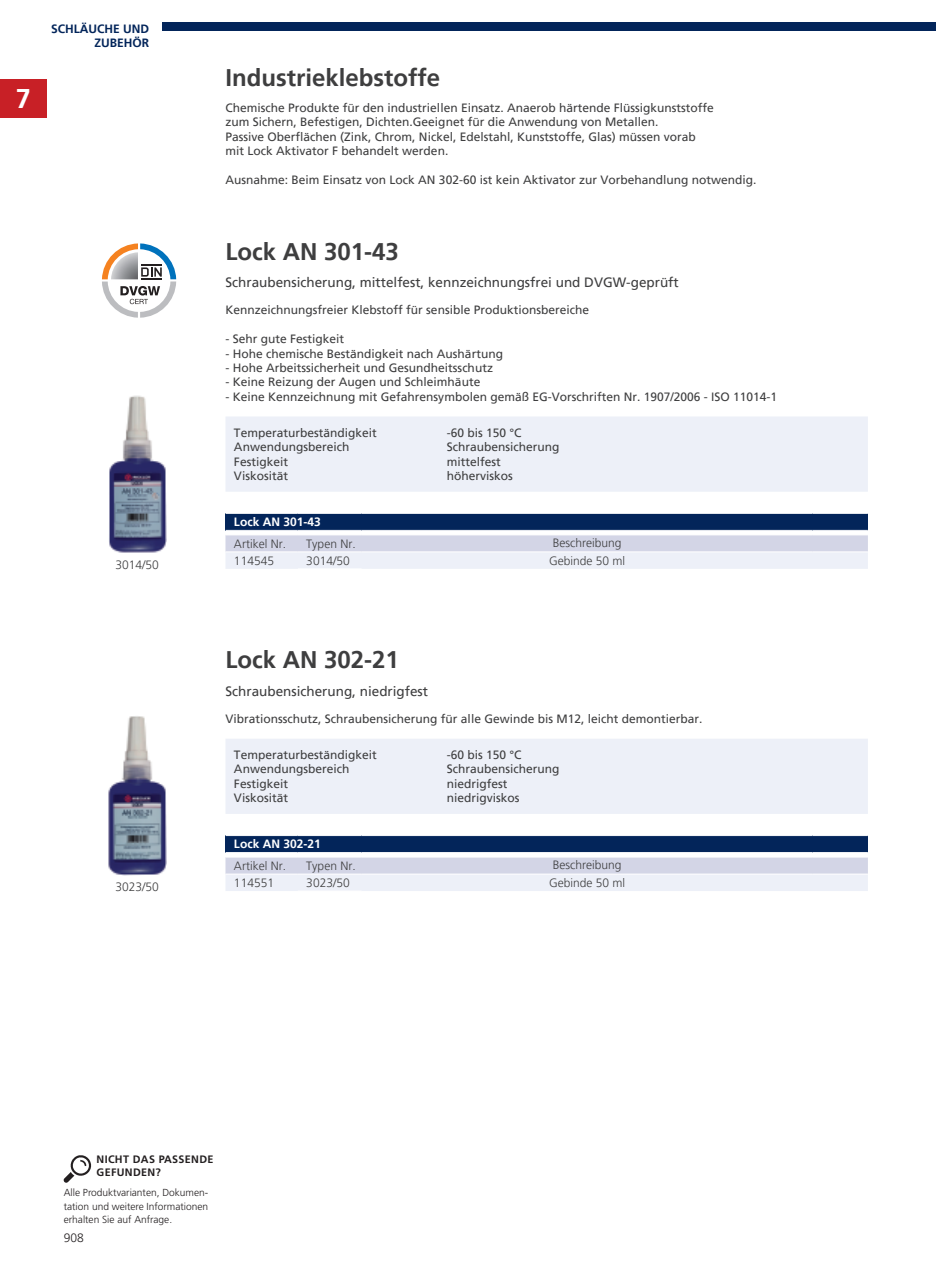
<style>
.page{position:relative;width:936px;height:1263px;background:#fff}
.page>*{position:absolute;margin:0;border:0;box-sizing:border-box;transform-origin:0 0}
.t1{font:700 27px "Frutiger LT Pro";color:#fff}
.a_Produktname{font:700 24px "Frutiger LT Pro";color:#3e3e3f}
.a_detailProduktname{font:13.5px "Frutiger LT Pro";color:#3e3e3f}
.a_Produktbeschreibun{font:12px/14.4px "Frutiger LT Pro";color:#3e3e3f}
.a_produkteigenshafte{font:12px "Frutiger LT Pro";color:#3e3e3f}
.a_spaltenüberschrift{font:300 12px "Frutiger LT Pro";color:#3e3e3f}
.a_ArtikelTabellendat{font:300 12px "Frutiger LT Pro";color:#3e3e3f}
.a_tabellenüberschrif{font:700 12px "Frutiger LT Pro";color:#fff}
.a_ArtikleTabellenDat{font:300 12px "Frutiger LT Pro";color:#3e3e3f}
.t2{font:700 12px/14.4px "Frutiger LT Pro";color:#03255a;text-align:right}
.a_BildBeschreibung_Z{font:300 12px "Frutiger LT Pro";color:#3e3e3f}
.t3{font:300 12px "Frutiger LT Pro";color:#231f20}
.t4{font:700 10.8px/12.9px "Frutiger LT Std";letter-spacing:.03em;color:#231f20}
.t5{font:300 10.2px/13.5px "Frutiger LT Std";color:#231f20;text-align:justify}
</style>
<div class="page">
<div style="left:162px;top:23px;width:773px;height:8px;background:#03255a"></div>
<div style="left:0;top:80px;width:47px;height:38px;background:#c82026"></div>
<img style="left:63px;top:1155px;width:29px;height:28px">
<div style="left:226px;top:417px;width:641px;height:75px;background:#edf0f8"></div>
<div style="left:225px;top:513px;width:642px;height:17px;background:#03255a"></div>
<svg style="left:225px;top:535px;width:642px;height:34px;background:#e1e3ef"></svg>
<hr style="left:225px;top:513px;width:73px;height:1px;background:#fff">
<hr style="left:298px;top:513px;width:63px;height:1px;background:#fff">
<hr style="left:361px;top:513px;width:451px;height:1px;background:#fff">
<hr style="left:812px;top:513px;width:55px;height:1px;background:#fff">
<hr style="left:225px;top:551px;width:73px;height:1px;background:#fff">
<hr style="left:298px;top:551px;width:63px;height:1px;background:#fff">
<hr style="left:361px;top:551px;width:451px;height:1px;background:#fff">
<hr style="left:812px;top:551px;width:55px;height:1px;background:#fff">
<hr style="left:298px;top:568px;width:63px;height:1px;background:#fff">
<div style="left:226px;top:739px;width:641px;height:75px;background:#edf0f8"></div>
<div style="left:225px;top:835px;width:642px;height:17px;background:#03255a"></div>
<svg style="left:225px;top:858px;width:642px;height:33px;background:#e0e3ef"></svg>
<hr style="left:225px;top:835px;width:73px;height:1px;background:#fff">
<hr style="left:298px;top:835px;width:63px;height:1px;background:#fff">
<hr style="left:361px;top:835px;width:451px;height:1px;background:#fff">
<hr style="left:812px;top:835px;width:55px;height:1px;background:#fff">
<hr style="left:225px;top:874px;width:73px;height:1px;background:#fff">
<hr style="left:298px;top:874px;width:63px;height:1px;background:#fff">
<hr style="left:361px;top:874px;width:451px;height:1px;background:#fff">
<hr style="left:812px;top:874px;width:55px;height:1px;background:#fff">
<svg style="left:102px;top:243px;width:74px;height:75px"></svg>
<img style="left:109px;top:395px;width:57px;height:158px">
<img style="left:108px;top:716px;width:59px;height:159px">
<h1 class="t1" style="left:16px;top:83px;width:17px">7</h1>
<p class="t2" style="left:51px;top:21px;width:99px">SCHLÄUCHE UND<br>ZUBEHÖR</p>
<p class="a_BildBeschreibung_Z" style="left:115px;top:558px;width:45px">3014/50</p>
<p class="a_BildBeschreibung_Z" style="left:115px;top:880px;width:45px">3023/50</p>
<p class="a_Produktname" style="left:225px;top:63px;width:216px">Industrieklebstoffe</p>
<p class="a_Produktbeschreibun" style="left:225px;top:101px;width:490px">Chemische Produkte für den industriellen Einsatz. Anaerob härtende Flüssigkunststoffe zum Sichern, Befestigen, Dichten.Geeignet für die Anwendung von Metallen.<br>Passive Oberflächen (Zink, Chrom, Nickel, Edelstahl, Kunststoffe, Glas) müssen vorab mit Lock Aktivator F behandelt werden.</p>
<p class="a_Produktbeschreibun" style="left:225px;top:173px;width:532px">Ausnahme: Beim Einsatz von Lock AN 302-60 ist kein Aktivator zur Vorbehandlung notwendig.</p>
<p class="a_Produktname" style="left:225px;top:237px;width:175px">Lock AN 301-43</p>
<p class="a_detailProduktname" style="left:225px;top:275px;width:455px">Schraubensicherung, mittelfest, kennzeichnungsfrei und DVGW-geprüft</p>
<p class="a_Produktbeschreibun" style="left:225px;top:303px;width:365px">Kennzeichnungsfreier Klebstoff für sensible Produktionsbereiche</p>
<p class="a_Produktbeschreibun" style="left:225px;top:332px;width:120px">- Sehr gute Festigkeit</p>
<p class="a_Produktbeschreibun" style="left:225px;top:346px;width:279px">- Hohe chemische Beständigkeit nach Aushärtung</p>
<p class="a_Produktbeschreibun" style="left:225px;top:361px;width:269px">- Hohe Arbeitssicherheit und Gesundheitsschutz</p>
<p class="a_Produktbeschreibun" style="left:225px;top:375px;width:256px">- Keine Reizung der Augen und Schleimhäute</p>
<p class="a_Produktbeschreibun" style="left:225px;top:389px;width:553px">- Keine Kennzeichnung mit Gefahrensymbolen gemäß EG-Vorschriften Nr. 1907/2006 - ISO 11014-1</p>
<p class="a_produkteigenshafte" style="left:234px;top:425px;width:144px">Temperaturbeständigkeit</p>
<p class="a_produkteigenshafte" style="left:446px;top:425px;width:76px">-60 bis 150 °C</p>
<p class="a_produkteigenshafte" style="left:234px;top:440px;width:117px">Anwendungsbereich</p>
<p class="a_produkteigenshafte" style="left:446px;top:440px;width:114px">Schraubensicherung</p>
<p class="a_produkteigenshafte" style="left:234px;top:454px;width:56px">Festigkeit</p>
<p class="a_produkteigenshafte" style="left:446px;top:454px;width:56px">mittelfest</p>
<p class="a_produkteigenshafte" style="left:234px;top:469px;width:56px">Viskosität</p>
<p class="a_produkteigenshafte" style="left:446px;top:469px;width:68px">höherviskos</p>
<p class="a_tabellenüberschrif" style="left:234px;top:515px;width:88px">Lock AN 301-43</p>
<p class="a_spaltenüberschrift" style="left:234px;top:536px;width:53px">Artikel Nr.</p>
<p class="a_spaltenüberschrift" style="left:306px;top:536px;width:51px">Typen Nr.</p>
<p class="a_spaltenüberschrift" style="left:552px;top:536px;width:70px">Beschreibung</p>
<p class="a_ArtikelTabellendat" style="left:234px;top:553px;width:42px">114545</p>
<p class="a_ArtikelTabellendat" style="left:306px;top:553px;width:45px">3014/50</p>
<p class="a_ArtikleTabellenDat" style="left:549px;top:553px;width:78px">Gebinde 50 ml</p>
<p class="a_Produktname" style="left:225px;top:645px;width:175px">Lock AN 302-21</p>
<p class="a_detailProduktname" style="left:225px;top:683px;width:204px">Schraubensicherung, niedrigfest</p>
<p class="a_Produktbeschreibun" style="left:225px;top:711px;width:478px">Vibrationsschutz, Schraubensicherung für alle Gewinde bis M12, leicht demontierbar.</p>
<p class="a_produkteigenshafte" style="left:234px;top:747px;width:144px">Temperaturbeständigkeit</p>
<p class="a_produkteigenshafte" style="left:446px;top:747px;width:76px">-60 bis 150 °C</p>
<p class="a_produkteigenshafte" style="left:234px;top:762px;width:117px">Anwendungsbereich</p>
<p class="a_produkteigenshafte" style="left:446px;top:762px;width:114px">Schraubensicherung</p>
<p class="a_produkteigenshafte" style="left:234px;top:776px;width:56px">Festigkeit</p>
<p class="a_produkteigenshafte" style="left:446px;top:776px;width:62px">niedrigfest</p>
<p class="a_produkteigenshafte" style="left:234px;top:791px;width:56px">Viskosität</p>
<p class="a_produkteigenshafte" style="left:446px;top:791px;width:74px">niedrigviskos</p>
<p class="a_tabellenüberschrif" style="left:234px;top:837px;width:88px">Lock AN 302-21</p>
<p class="a_spaltenüberschrift" style="left:234px;top:859px;width:53px">Artikel Nr.</p>
<p class="a_spaltenüberschrift" style="left:306px;top:859px;width:51px">Typen Nr.</p>
<p class="a_spaltenüberschrift" style="left:552px;top:858px;width:70px">Beschreibung</p>
<p class="a_ArtikelTabellendat" style="left:234px;top:876px;width:42px">114551</p>
<p class="a_ArtikelTabellendat" style="left:306px;top:876px;width:45px">3023/50</p>
<p class="a_ArtikleTabellenDat" style="left:549px;top:876px;width:78px">Gebinde 50 ml</p>
<p class="t4" style="left:97px;top:1153px;width:118px">NICHT DAS PASSENDE<br>GEFUNDEN?</p>
<p class="t5" style="left:64px;top:1186px;width:146px">Alle Produktvarianten, Dokumen&shy;tation und weitere Informationen erhalten Sie auf Anfrage.</p>
<p class="t3" style="left:64px;top:1231px;width:22px">908</p>
</div>
